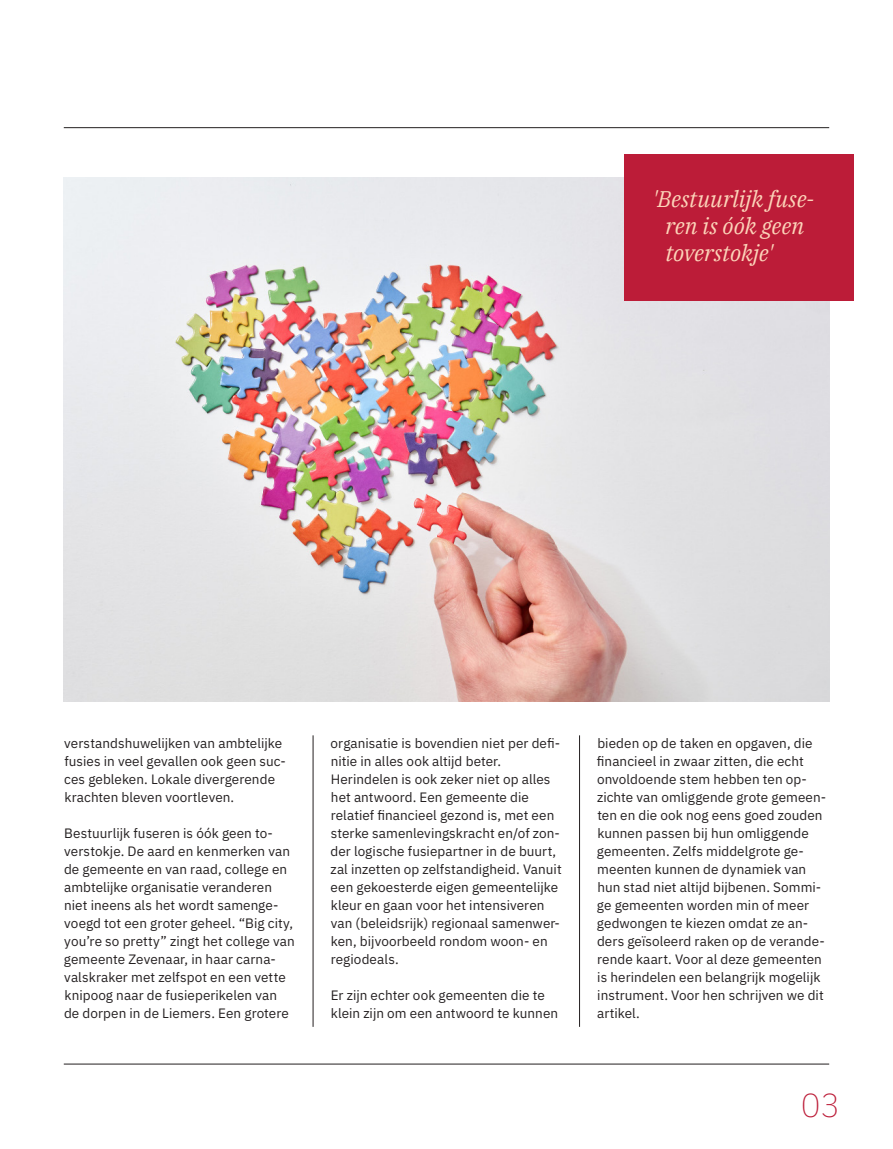
<style>
.page{position:relative;width:893px;height:1149px;background:#fff}
.page>*{position:absolute;margin:0;border:0;box-sizing:border-box;transform-origin:0 0}
.t1{font:33px "IBM Plex Sans";color:#bc1c38}
.No_Spacing{font:italic 22.5px/27px "IBM Plex Serif";letter-spacing:-.005em;color:#fcd4b9}
.No_Spacing-2{font:13.5px/18px "IBM Plex Sans";letter-spacing:.005em;color:#231f20}
</style>
<div class="page">
<hr style="left:313px;top:735px;width:1px;height:291px;background:#231f20">
<hr style="left:579px;top:735px;width:1px;height:291px;background:#231f20">
<img style="left:64px;top:177px;width:765px;height:524px">
<hr style="left:64px;top:1063px;width:765px;height:1px;background:#231f20">
<hr style="left:64px;top:127px;width:765px;height:1px;background:#231f20">
<div style="left:624px;top:154px;width:229px;height:147px;background:#bc1c38"></div>
<p class="No_Spacing" style="left:665px;top:184px;width:151px;text-indent:-13px">'Bestuurlijk fuse&shy;ren is óók geen toverstokje'</p>
<p class="No_Spacing-2" style="left:64px;top:732px;width:223px">verstandshuwelijken van ambtelijke fusies in veel gevallen ook geen suc&shy;ces gebleken. Lokale divergerende krachten bleven voortleven.</p>
<p class="No_Spacing-2" style="left:64px;top:822px;width:232px">Bestuurlijk fuseren is óók geen to&shy;verstokje. De aard en kenmerken van de gemeente en van raad, college en ambtelijke organisatie veranderen niet ineens als het wordt samenge&shy;voegd tot een groter geheel. “Big city, you’re so pretty” zingt het college van gemeente Zevenaar, in haar carna&shy;valskraker met zelfspot en een vette knipoog naar de fusieperikelen van de dorpen in de Liemers. Een grotere</p>
<p class="No_Spacing-2" style="left:331px;top:732px;width:231px">organisatie is bovendien niet per defi&shy;nitie in alles ook altijd beter.</p>
<p class="No_Spacing-2" style="left:331px;top:768px;width:233px">Herindelen is ook zeker niet op alles het antwoord. Een gemeente die relatief financieel gezond is, met een sterke samenlevingskracht en/of zon&shy;der logische fusiepartner in de buurt, zal inzetten op zelfstandigheid. Vanuit een gekoesterde eigen gemeentelijke kleur en gaan voor het intensiveren van (beleidsrijk) regionaal samenwer&shy;ken, bijvoorbeeld rondom woon- en regiodeals.</p>
<p class="No_Spacing-2" style="left:331px;top:984px;width:229px">Er zijn echter ook gemeenten die te klein zijn om een antwoord te kunnen</p>
<p class="No_Spacing-2" style="left:597px;top:732px;width:231px">bieden op de taken en opgaven, die financieel in zwaar zitten, die echt onvoldoende stem hebben ten op&shy;zichte van omliggende grote gemeen&shy;ten en die ook nog eens goed zouden kunnen passen bij hun omliggende gemeenten. Zelfs middelgrote ge&shy;meenten kunnen de dynamiek van hun stad niet altijd bijbenen. Sommi&shy;ge gemeenten worden min of meer gedwongen te kiezen omdat ze an&shy;ders geïsoleerd raken op de verande&shy;rende kaart. Voor al deze gemeenten is herindelen een belangrijk mogelijk instrument. Voor hen schrijven we dit artikel.</p>
<h1 class="t1" style="left:801px;top:1079px;width:41px">03</h1>
</div>
